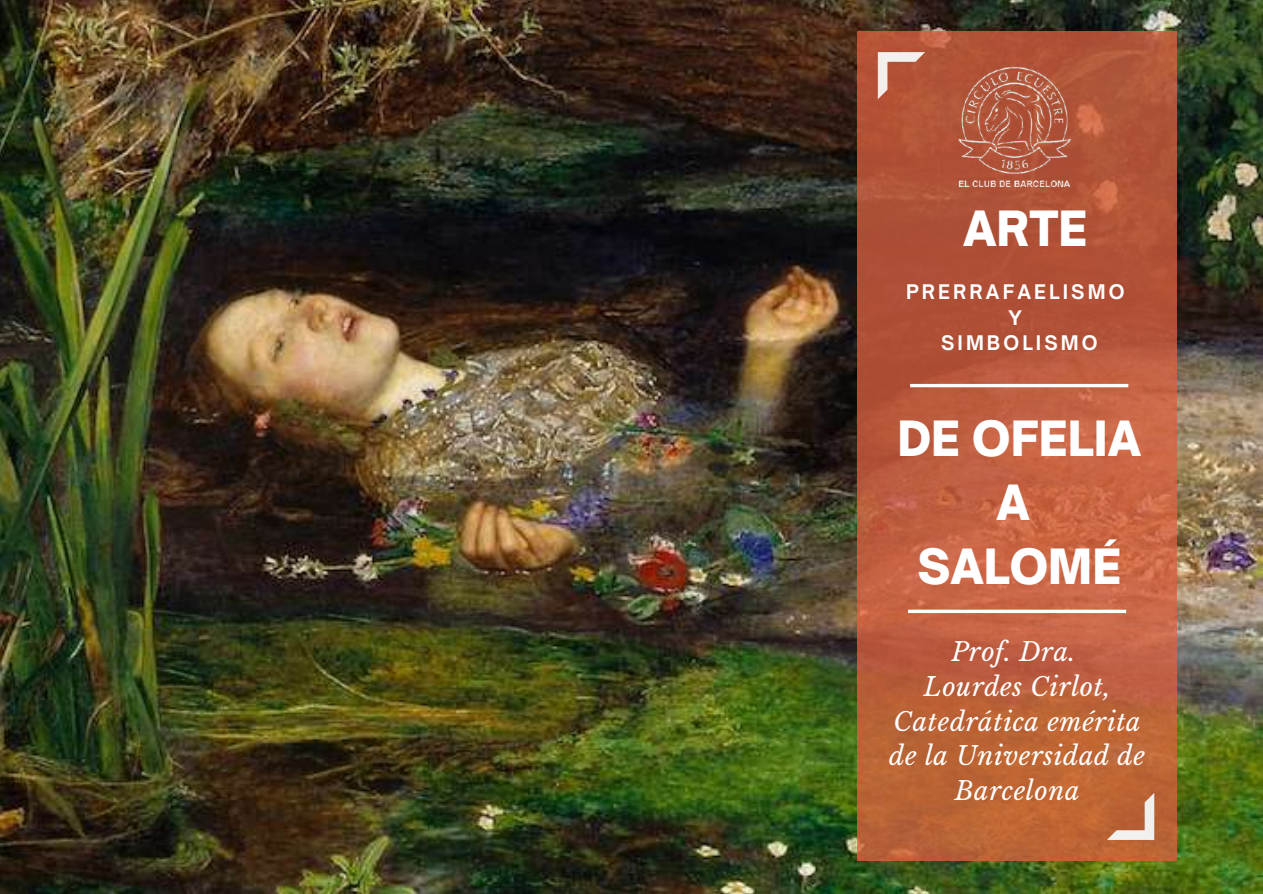
<style>
.page{position:relative;width:1263px;height:894px;background:#fff}
.page>*{position:absolute;margin:0;border:0;box-sizing:border-box;transform-origin:0 0}
.t1{font:900 46.5px/64.1px "Open Sauce One";color:#fff;text-align:center}
.t2{font:italic 25.5px/34.8px "Libre Baskerville";letter-spacing:.025em;color:#fff;text-align:center}
.t3{font:700 19.2px/25.8px "Open Sauce One";letter-spacing:.16em;color:#fff;text-align:center}
</style>
<div class="page">
<img style="left:0;top:0;width:1263px;height:893px">
<svg style="left:857px;top:32px;width:320px;height:829px;background:#bb5d3c"></svg>
<svg style="left:878px;top:52px;width:47px;height:47px;background:#c78571"></svg>
<svg style="left:1107px;top:792px;width:47px;height:47px;background:#ca8b6b"></svg>
<svg style="left:908px;top:609px;width:218px;height:4px"></svg>
<img style="left:942px;top:62px;width:142px;height:132px">
<hr style="left:910px;top:384px;width:218px;height:3px;background:#fff">
<h1 class="t1" style="left:963px;top:196px;width:126px">ARTE</h1>
<p class="t3" style="left:906px;top:278px;width:220px">PRERRAFAELISMO<br>Y<br>SIMBOLISMO</p>
<h1 class="t1" style="left:897px;top:406px;width:245px">DE OFELIA<br>A<br>SALOMÉ</h1>
<p class="t2" style="left:889px;top:634px;width:257px">Prof. Dra.<br>Lourdes Cirlot,<br>Catedrática emérita de la Universidad de<br>Barcelona</p>
</div>
